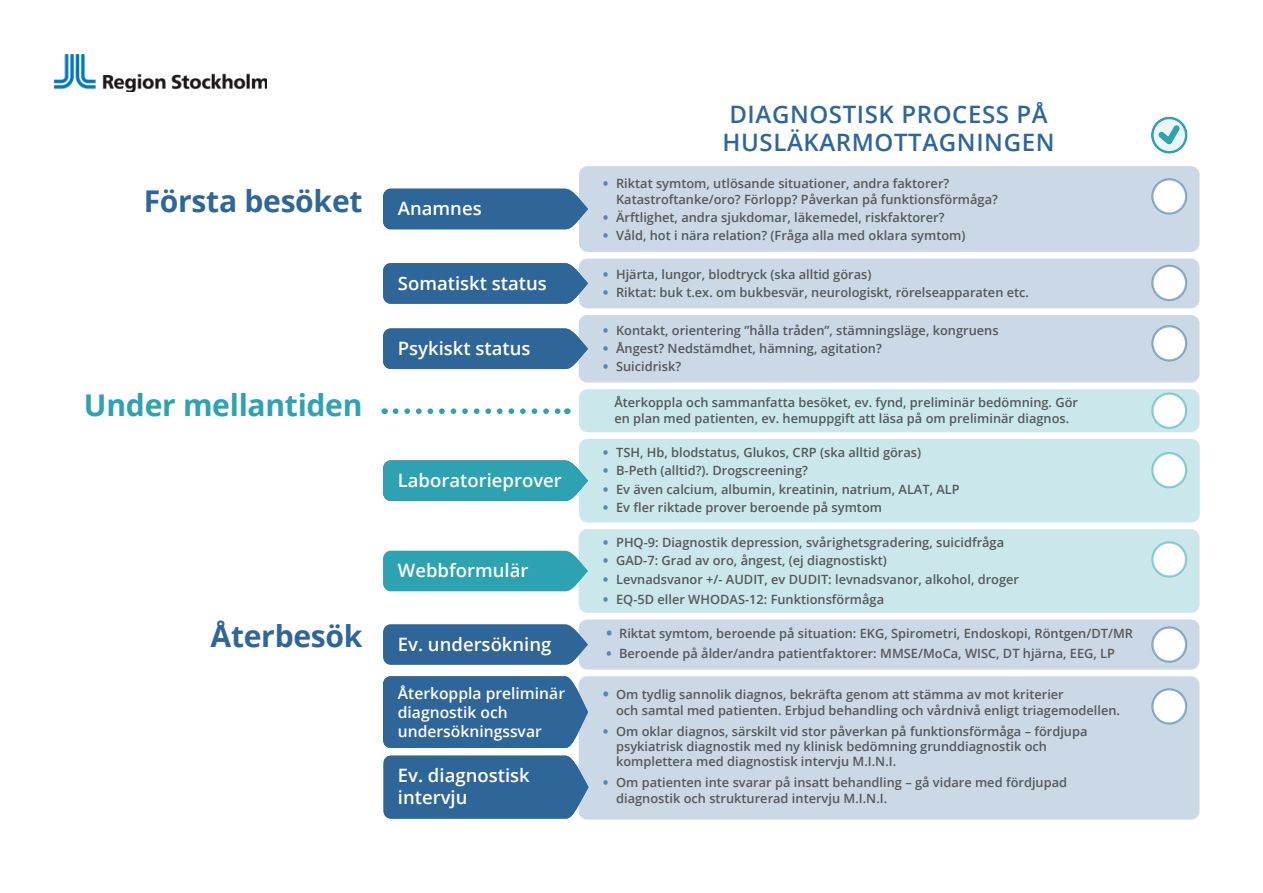
<style>
.page{position:relative;width:1263px;height:893px;background:#fff}
.page>*{position:absolute;margin:0;border:0;box-sizing:border-box;transform-origin:0 0}
.t1{font:700 30px "Open Sans";letter-spacing:-.01em;color:#2f6699}
.t2{font:700 30px "Open Sans";letter-spacing:-.01em;color:#2da2b0}
.t3{font:600 24px "Open Sans";letter-spacing:.025em;color:#2f6699}
.t4{font:600 19.8px "Open Sans";color:#fff}
.t5{font:600 18.45px "Open Sans";color:#fff}
.t6{font:600 15.6px/18.8px "Open Sans";color:#fff}
.t7{font:600 12.75px/15.3px "Open Sans";color:#57585a}
.s1{font-weight:800;color:#5885ad}
.s2{font-weight:800;font-size:14.25px;color:#5885ad}
</style>
<div class="page">
<img style="left:54px;top:54px;width:213px;height:38px">
<div style="left:579px;top:389px;width:620px;height:43px;background:#cae8eb;border-radius:8px"></div>
<div style="left:579px;top:439px;width:621px;height:83px;background:#cae8eb;border-radius:8px"></div>
<div style="left:579px;top:529px;width:620px;height:84px;background:#cae8eb;border-radius:8px"></div>
<div style="left:579px;top:619px;width:620px;height:51px;background:#cbd9e6;border-radius:8px"></div>
<div style="left:579px;top:676px;width:620px;height:144px;background:#cbd9e6;border-radius:8px"></div>
<div style="left:579px;top:315px;width:620px;height:67px;background:#cbd9e6;border-radius:8px"></div>
<div style="left:579px;top:259px;width:620px;height:49px;background:#cbd9e6;border-radius:8px"></div>
<div style="left:579px;top:166px;width:620px;height:86px;background:#cbd9e6;border-radius:8px"></div>
<div style="left:383px;top:551px;width:205px;height:40px;background:#2da2b0"></div>
<svg style="left:383px;top:624px;width:205px;height:41px;background:#396d9d"></svg>
<div style="left:384px;top:756px;width:204px;height:63px;background:#2f6699"></div>
<div style="left:383px;top:676px;width:205px;height:72px;background:#2f6699"></div>
<svg style="left:383px;top:263px;width:205px;height:41px;background:#376c9d"></svg>
<div style="left:383px;top:189px;width:205px;height:40px;background:#2f6699"></div>
<svg style="left:383px;top:328px;width:205px;height:41px;background:#376c9d"></svg>
<svg style="left:383px;top:460px;width:205px;height:41px;background:#35a5b3"></svg>
<svg style="left:396px;top:408px;width:165px;height:6px"></svg>
<svg style="left:1152px;top:179px;width:34px;height:35px"></svg>
<svg style="left:1152px;top:542px;width:34px;height:35px"></svg>
<svg style="left:1152px;top:689px;width:34px;height:35px"></svg>
<div style="left:1152px;top:179px;width:34px;height:34px;background:#fff;border-radius:50%"></div>
<div style="left:1151px;top:178px;width:36px;height:37px;border:2px solid #2f6699;border-radius:50%"></div>
<div style="left:1152px;top:266px;width:34px;height:34px;background:#fff;border-radius:50%"></div>
<div style="left:1151px;top:265px;width:36px;height:36px;border:2px solid #2f6699;border-radius:50%"></div>
<div style="left:1152px;top:326px;width:34px;height:34px;background:#fff;border-radius:50%"></div>
<div style="left:1151px;top:325px;width:36px;height:36px;border:2px solid #2f6699;border-radius:50%"></div>
<div style="left:1152px;top:394px;width:34px;height:34px;background:#fff;border-radius:50%"></div>
<div style="left:1151px;top:392px;width:36px;height:37px;border:2px solid #2da2b0;border-radius:50%"></div>
<div style="left:1152px;top:453px;width:34px;height:34px;background:#fff;border-radius:50%"></div>
<div style="left:1151px;top:452px;width:36px;height:36px;border:2px solid #2da2b0;border-radius:50%"></div>
<div style="left:1152px;top:542px;width:34px;height:34px;background:#fff;border-radius:50%"></div>
<div style="left:1151px;top:541px;width:36px;height:37px;border:2px solid #2da2b0;border-radius:50%"></div>
<div style="left:1152px;top:627px;width:34px;height:35px;background:#fff;border-radius:50%"></div>
<div style="left:1151px;top:626px;width:36px;height:37px;border:2px solid #2f6699;border-radius:50%"></div>
<div style="left:1152px;top:689px;width:34px;height:34px;background:#fff;border-radius:50%"></div>
<div style="left:1151px;top:688px;width:36px;height:37px;border:2px solid #2f6699;border-radius:50%"></div>
<div style="left:1151px;top:117px;width:36px;height:36px;border:2px solid #2da2b0;border-radius:50%"></div>
<svg style="left:1153px;top:120px;width:32px;height:31px"></svg>
<p class="t1" style="left:144px;top:180px;width:220px">Första besöket</p>
<p class="t2" style="left:84px;top:384px;width:280px">Under mellantiden</p>
<p class="t1" style="left:211px;top:615px;width:153px">Återbesök</p>
<p class="t5" style="left:398px;top:196px;width:85px">Anamnes</p>
<p class="t4" style="left:398px;top:196px;width:97px">Anamnes:</p>
<p class="t5" style="left:398px;top:270px;width:151px">Somatiskt status</p>
<p class="t5" style="left:398px;top:336px;width:134px">Psykiskt status</p>
<p class="t5" style="left:398px;top:468px;width:166px">Laboratorieprover</p>
<p class="t5" style="left:398px;top:558px;width:132px">Webbformulär</p>
<p class="t5" style="left:398px;top:632px;width:155px">Ev. undersökning</p>
<p class="t6" style="left:398px;top:684px;width:169px">Återkoppla preliminär diagnostik och undersökningssvar</p>
<p class="t5" style="left:398px;top:763px;width:133px">Ev. diagnostisk</p>
<p class="t5" style="left:398px;top:785px;width:71px">intervju</p>
<p class="t3" style="left:729px;top:97px;width:320px">DIAGNOSTISK PROCESS PÅ</p>
<p class="t3" style="left:723px;top:126px;width:333px">HUSLÄKARMOTTAGNINGEN</p>
<p class="t7" style="left:616px;top:176px;width:383px;text-indent:-13px"><span class="s1">•</span> Riktat symtom, utlösande situationer, andra faktorer?<br>Katastroftanke/oro? Förlopp? Påverkan på funktionsförmåga?</p>
<p class="t7" style="left:603px;top:209px;width:343px"><span class="s1">•</span> Ärftlighet, andra sjukdomar, läkemedel, riskfaktorer?</p>
<p class="t7" style="left:603px;top:227px;width:364px"><span class="s1">•</span> Våld, hot i nära relation? (Fråga alla med oklara symtom)</p>
<p class="t7" style="left:603px;top:267px;width:270px"><span class="s1">•</span> Hjärta, lungor, blodtryck (ska alltid göras)</p>
<p class="t7" style="left:603px;top:285px;width:427px"><span class="s1">•</span> Riktat: buk t.ex. om bukbesvär, neurologiskt, rörelseapparaten etc.</p>
<p class="t7" style="left:603px;top:322px;width:397px"><span class="s1">•</span> Kontakt, orientering ”hålla tråden”, stämningsläge, kongruens</p>
<p class="t7" style="left:603px;top:340px;width:280px"><span class="s1">•</span> Ångest? Nedstämdhet, hämning, agitation?</p>
<p class="t7" style="left:603px;top:359px;width:79px"><span class="s1">•</span> Suicidrisk?</p>
<p class="t7" style="left:614px;top:395px;width:465px">Återkoppla och sammanfatta besöket, ev. fynd, preliminär bedömning. Gör en plan med patienten, ev. hemuppgift att läsa på om preliminär diagnos.</p>
<p class="t7" style="left:603px;top:445px;width:319px"><span class="s1">•</span> TSH, Hb, blodstatus, Glukos, CRP (ska alltid göras)</p>
<p class="t7" style="left:603px;top:463px;width:206px"><span class="s1">•</span> B-Peth (alltid?). Drogscreening?</p>
<p class="t7" style="left:603px;top:481px;width:358px"><span class="s1">•</span> Ev även calcium, albumin, kreatinin, natrium, ALAT, ALP</p>
<p class="t7" style="left:603px;top:499px;width:280px"><span class="s1">•</span> Ev fler riktade prover beroende på symtom</p>
<p class="t7" style="left:603px;top:535px;width:402px"><span class="s1">•</span> PHQ-9: Diagnostik depression, svårighetsgradering, suicidfråga</p>
<p class="t7" style="left:603px;top:553px;width:285px"><span class="s1">•</span> GAD-7: Grad av oro, ångest, (ej diagnostiskt)</p>
<p class="t7" style="left:603px;top:571px;width:417px"><span class="s1">•</span> Levnadsvanor +/- AUDIT, ev DUDIT: levnadsvanor, alkohol, droger</p>
<p class="t7" style="left:603px;top:591px;width:282px"><span class="s1">•</span> EQ-5D eller WHODAS-12: Funktionsförmåga</p>
<p class="t7" style="left:606px;top:625px;width:528px"><span class="s2">•</span> Riktat symtom, beroende på situation: EKG, Spirometri, Endoskopi, Röntgen/DT/MR</p>
<p class="t7" style="left:606px;top:645px;width:510px"><span class="s1">•</span> Beroende på ålder/andra patientfaktorer: MMSE/MoCa, WISC, DT hjärna, EEG, LP</p>
<p class="t7" style="left:616px;top:687px;width:505px;text-indent:-13px"><span class="s2">•</span> Om tydlig sannolik diagnos, bekräfta genom att stämma av mot kriterier<br>och samtal med patienten. Erbjud behandling och vårdnivå enligt triagemodellen.</p>
<p class="t7" style="left:616px;top:723px;width:473px;text-indent:-13px"><span class="s1">•</span> Om oklar diagnos, särskilt vid stor påverkan på funktionsförmåga – fördjupa psykiatrisk diagnostik med ny klinisk bedömning grunddiagnostik och komplettera med diagnostisk intervju M.I.N.I.</p>
<p class="t7" style="left:616px;top:775px;width:452px;text-indent:-13px"><span class="s1">•</span> Om patienten inte svarar på insatt behandling – gå vidare med fördjupad diagnostik och strukturerad intervju M.I.N.I.</p>
</div>
